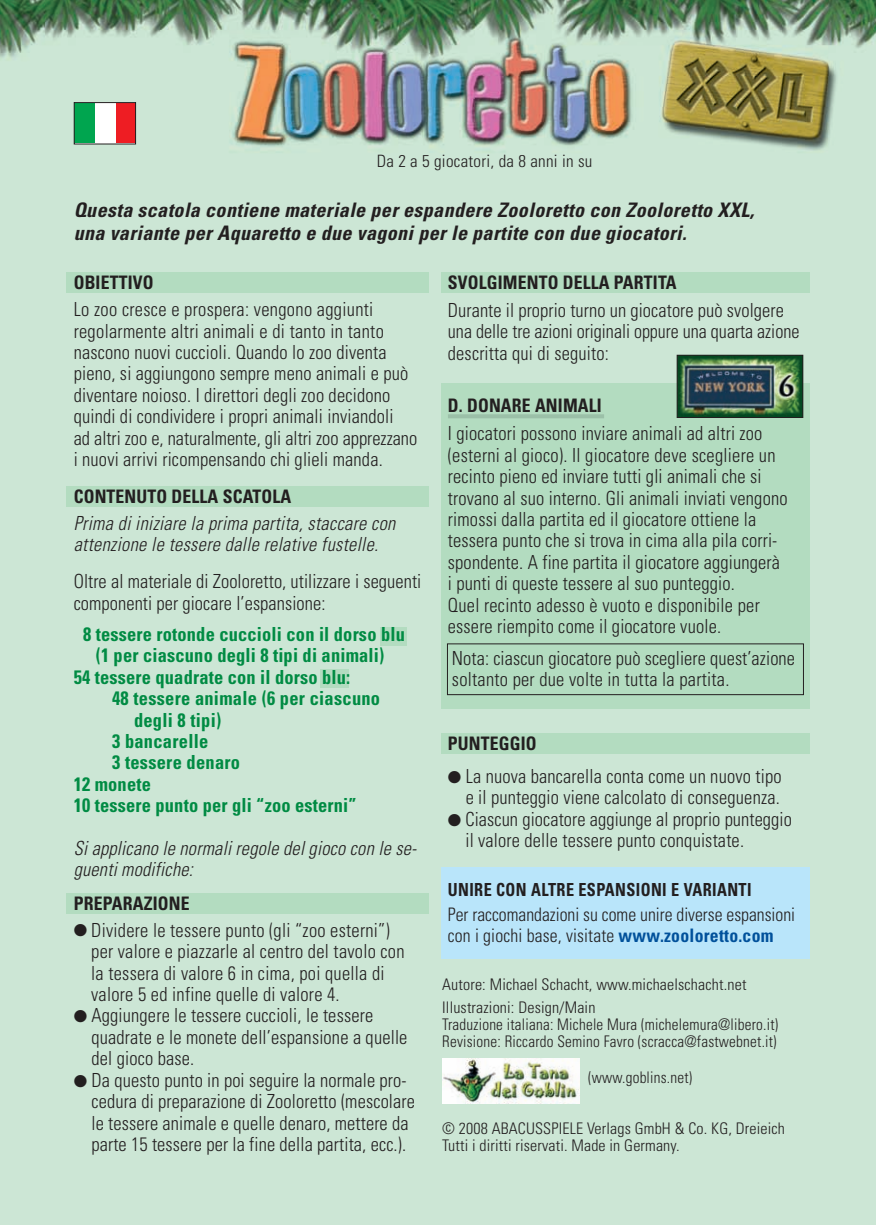
<style>
.page{position:relative;width:876px;height:1225px;background:#fff}
.page>*{position:absolute;margin:0;border:0;box-sizing:border-box;transform-origin:0 0}
.t1{font:italic 700 condensed 20px/23px "Univers";letter-spacing:.02em;color:#231f20}
.t2{font:300 condensed 19.4px/21.4px "Univers";letter-spacing:.01em;color:#231f20;scale:.95 1}
.t3{font:700 condensed 19.4px "Univers";letter-spacing:.01em;color:#008b43;scale:.95 1}
.t4{font:italic 300 condensed 19.4px/21.4px "Univers";color:#231f20;scale:.95 1}
.t5{font:700 condensed 18.6px "Univers";letter-spacing:.01em;color:#231f20;scale:.95 1}
.t6{font:300 condensed 18.6px/21.4px "Univers";color:#231f20;scale:.95 1}
.t7{font:700 condensed 18px "Univers";letter-spacing:.025em;color:#231f20;scale:.9 1}
.t8{font:300 condensed 17px "Univers";letter-spacing:.015em;color:#231f20}
.t9{font:300 condensed 16px/23px "Univers";letter-spacing:.01em;color:#231f20}
.t10{font:300 condensed 16px/17px "Univers";letter-spacing:.01em;color:#231f20;scale:.95 1}
.s1{font-weight:700;color:#01519b}
</style>
<div class="page">
<img style="left:0;top:0;width:876px;height:1225px">
<div style="left:380px;top:627px;width:26px;height:19px;background:#b3dcc0"></div>
<div style="left:321px;top:669px;width:28px;height:18px;background:#b3dcc0"></div>
<div style="left:66px;top:272px;width:363px;height:21px;background:#b3dcc0"></div>
<div style="left:66px;top:485px;width:363px;height:21px;background:#b3dcc0"></div>
<div style="left:66px;top:893px;width:363px;height:21px;background:#b3dcc0"></div>
<div style="left:441px;top:272px;width:369px;height:21px;background:#b3dcc0"></div>
<div style="left:441px;top:733px;width:369px;height:21px;background:#b3dcc0"></div>
<div style="left:441px;top:867px;width:369px;height:91px;background:#b9e5fa"></div>
<div style="left:441px;top:383px;width:369px;height:326px;background:#b3dcc0"></div>
<hr style="left:448px;top:414px;width:156px;height:4px;background:#9bc0a8">
<div style="left:447px;top:643px;width:357px;height:52px;border:1px solid #231f20"></div>
<img style="left:679px;top:357px;width:122px;height:59px">
<div style="left:677px;top:355px;width:126px;height:63px;border:1px solid #231f20"></div>
<img style="left:442px;top:1058px;width:137px;height:45px">
<div style="left:74px;top:104px;width:21px;height:39px;background:#00a54f"></div>
<div style="left:95px;top:104px;width:21px;height:39px;background:#fff"></div>
<div style="left:116px;top:104px;width:20px;height:39px;background:#ee1d23"></div>
<div style="left:74px;top:102px;width:62px;height:42px;border:1px solid #231f20"></div>
<p class="t8" style="left:377px;top:154px;width:217px">Da 2 a 5 giocatori, da 8 anni in su</p>
<p class="t1" style="left:74px;top:200px;width:686px">Questa scatola contiene materiale per espandere Zooloretto con Zooloretto XXL, una variante per Aquaretto e due vagoni per le partite con due giocatori.</p>
<p class="t5" style="left:74px;top:275px;width:86px">OBIETTIVO</p>
<p class="t2" style="left:74px;top:300px;width:363px">Lo zoo cresce e prospera: vengono aggiunti regolarmente altri animali e di tanto in tanto nascono nuovi cuccioli. Quando lo zoo diventa pieno, si aggiungono sempre meno animali e può diventare noioso. I direttori degli zoo decidono quindi di condividere i propri animali inviandoli<br>ad altri zoo e, naturalmente, gli altri zoo apprezzano i nuovi arrivi ricompensando chi glieli manda.</p>
<p class="t5" style="left:74px;top:489px;width:231px">CONTENUTO DELLA SCATOLA</p>
<p class="t4" style="left:74px;top:514px;width:344px">Prima di iniziare la prima partita, staccare con attenzione le tessere dalle relative fustelle.</p>
<p class="t2" style="left:74px;top:573px;width:367px">Oltre al materiale di Zooloretto, utilizzare i seguenti componenti per giocare l’espansione:</p>
<p class="t3" style="left:83px;top:627px;width:340px">8 tessere rotonde cuccioli con il dorso blu</p>
<p class="t3" style="left:96px;top:648px;width:305px">(1 per ciascuno degli 8 tipi di animali)</p>
<p class="t3" style="left:74px;top:670px;width:293px">54 tessere quadrate con il dorso blu:</p>
<p class="t3" style="left:112px;top:691px;width:284px">48 tessere animale (6 per ciascuno</p>
<p class="t3" style="left:134px;top:712px;width:93px">degli 8 tipi)</p>
<p class="t3" style="left:112px;top:734px;width:103px">3 bancarelle</p>
<p class="t3" style="left:112px;top:755px;width:136px">3 tessere denaro</p>
<p class="t3" style="left:74px;top:777px;width:83px">12 monete</p>
<p class="t3" style="left:74px;top:798px;width:299px">10 tessere punto per gli “zoo esterni”</p>
<p class="t4" style="left:74px;top:839px;width:366px">Siapplicano le normaliregole delgioco con le se&shy;guentimodifiche:</p>
<p class="t5" style="left:74px;top:896px;width:123px">PREPARAZIONE</p>
<p class="t2" style="left:91px;top:921px;width:331px;text-indent:-18px">● Dividere le tessere punto (gli “zoo esterni”) per valore e piazzarle al centro del tavolo con la tessera di valore 6 in cima, poi quella di valore 5 ed infine quelle di valore 4.</p>
<p class="t2" style="left:91px;top:1007px;width:334px;text-indent:-18px">● Aggiungere le tessere cuccioli, le tessere quadrate e le monete dell’espansione a quelle del gioco base.</p>
<p class="t2" style="left:91px;top:1071px;width:342px;text-indent:-18px">● Da questo punto in poi seguire la normale pro&shy;cedura di preparazione di Zooloretto (mescolare le tessere animale e quelle denaro, mettere da parte 15 tessere per la fine della partita, ecc.).</p>
<p class="t5" style="left:448px;top:275px;width:242px">SVOLGIMENTO DELLA PARTITA</p>
<p class="t2" style="left:448px;top:301px;width:372px">Durante il proprio turno un giocatore può svolgere una delle tre azioni originali oppure una quarta azione descritta qui di seguito:</p>
<p class="t5" style="left:448px;top:398px;width:163px">D. DONARE ANIMALI</p>
<p class="t2" style="left:448px;top:425px;width:359px">I giocatori possono inviare animali ad altri zoo (esterni al gioco). Il giocatore deve scegliere un recinto pieno ed inviare tutti gli animali che si trovano al suo interno. Gli animali inviati vengono rimossi dalla partita ed il giocatore ottiene la tessera punto che si trova in cima alla pila corri&shy;spondente. A fine partita il giocatore aggiungerà i punti di queste tessere al suo punteggio.<br>Quel recinto adesso è vuoto e disponibile per essere riempito come il giocatore vuole.</p>
<p class="t2" style="left:452px;top:649px;width:363px">Nota: ciascun giocatore può scegliere quest’azione soltanto per due volte in tutta la partita.</p>
<p class="t5" style="left:448px;top:736px;width:95px">PUNTEGGIO</p>
<p class="t2" style="left:448px;top:767px;width:353px;text-align:right">● La nuova bancarella conta come un nuovo tipo e il punteggio viene calcolato di conseguenza.</p>
<p class="t2" style="left:465px;top:810px;width:345px;text-indent:-18px">● Ciascun giocatore aggiunge al proprio punteggio il valore delle tessere punto conquistate.</p>
<p class="t7" style="left:448px;top:883px;width:339px">UNIRE CON ALTRE ESPANSIONI E VARIANTI</p>
<p class="t6" style="left:448px;top:905px;width:367px">Per raccomandazioni su come unire diverse espansioni con i giochi base, visitate <span class="s1">www.zooloretto.com</span></p>
<p class="t9" style="left:442px;top:974px;width:306px">Autore: Michael Schacht, www.michaelschacht.net<br>Illustrazioni: Design/Main</p>
<p class="t10" style="left:442px;top:1017px;width:355px">Traduzione italiana: Michele Mura (michelemura@libero.it)<br>Revisione: Riccardo Semino Favro (scracca@fastwebnet.it)</p>
<p class="t10" style="left:588px;top:1070px;width:111px">(www.goblins.net)</p>
<p class="t9" style="left:442px;top:1121px;width:344px;line-height:17px">© 2008 ABACUSSPIELE Verlags GmbH &amp; Co. KG, Dreieich<br>Tutti i diritti riservati. Made in Germany.</p>
</div>
